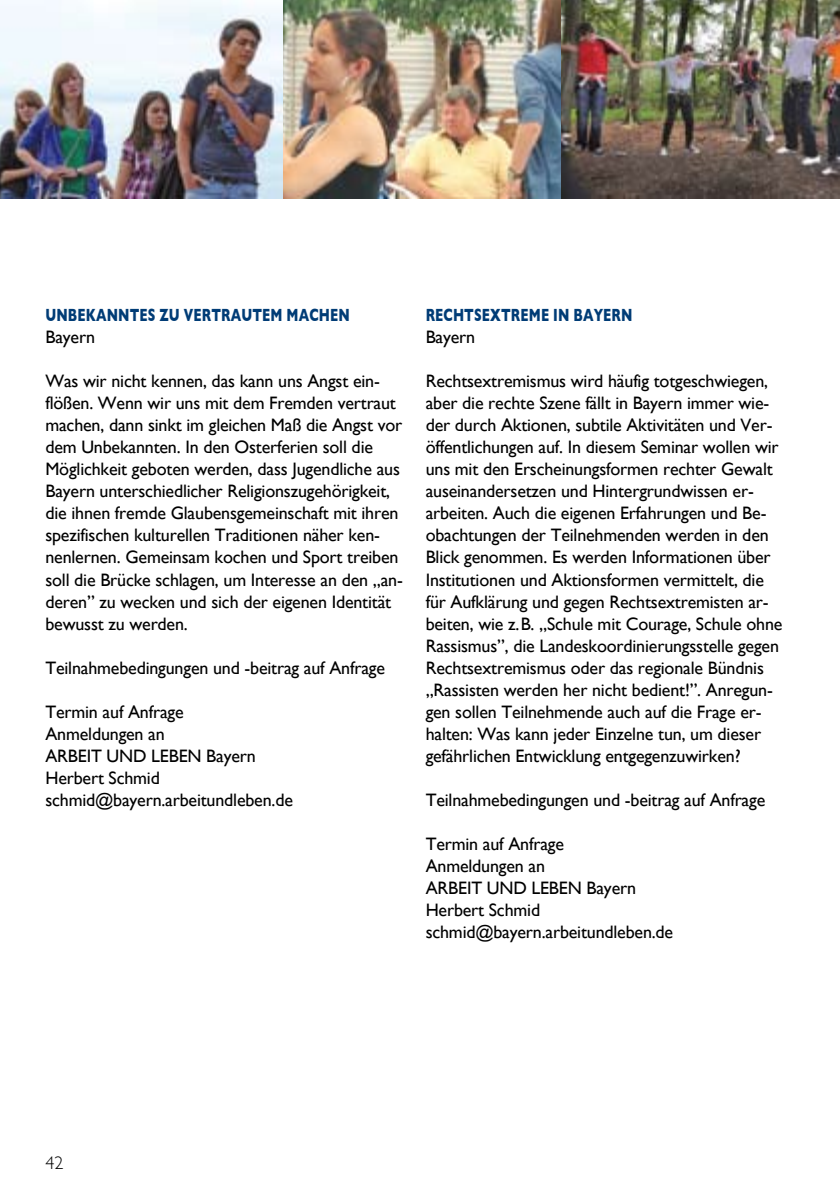
<style>
.page{position:relative;width:840px;height:1191px;background:#fff}
.page>*{position:absolute;margin:0;border:0;box-sizing:border-box;transform-origin:0 0}
.t1{font:18px/22px "Gill Sans";letter-spacing:-.01em;color:#000}
.t2{font:700 18px "Gill Sans";letter-spacing:.01em;color:#003c76;scale:.7 1}
.t3{font:300 18px "Gill Sans";color:#000}
</style>
<div class="page">
<img style="left:0;top:0;width:283px;height:198px">
<img style="left:283px;top:0;width:278px;height:198px">
<img style="left:561px;top:0;width:278px;height:198px">
<p class="t2" style="left:45px;top:305px;width:31px">UNBEKANNTES</p>
<p class="t2" style="left:159px;top:305px;width:64px">ZU VERTRAUTEM</p>
<p class="t2" style="left:286px;top:305px;width:16px">MACHEN</p>
<p class="t1" style="left:45px;top:326px;width:51px">Bayern</p>
<p class="t1" style="left:45px;top:370px;width:359px">Was wir nicht kennen, das kann uns Angst ein&shy;flößen. Wenn wir uns mit dem Fremden vertraut machen, dann sinkt im gleichen Maß die Angst vor dem Unbekannten. In den Osterferien soll die Möglichkeit geboten werden, dass Jugendliche aus Bayern unterschiedlicher Religionszugehörigkeit, die ihnen fremde Glaubensgemeinschaft mit ihren spezifischen kulturellen Traditionen näher ken&shy;nenlernen. Gemeinsam kochen und Sport treiben soll die Brücke schlagen, um Interesse an den „an&shy;deren” zu wecken und sich der eigenen Identität bewusst zu werden.</p>
<p class="t1" style="left:45px;top:656px;width:341px">Teilnahmebedingungen und -beitrag auf Anfrage</p>
<p class="t1" style="left:45px;top:700px;width:249px">Termin auf Anfrage<br>Anmeldungen an<br>ARBEIT UND LEBEN Bayern<br>Herbert Schmid schmid@bayern.arbeitundleben.de</p>
<p class="t2" style="left:425px;top:305px;width:28px">RECHTSE</p>
<p class="t2" style="left:490px;top:305px;width:30px">XTREME</p>
<p class="t2" style="left:553px;top:305px;width:86px">IN BAYERN</p>
<p class="t1" style="left:425px;top:326px;width:51px">Bayern</p>
<p class="t1" style="left:425px;top:370px;width:358px">Rechtsextremismus wird häufig totgeschwiegen, aber die rechte Szene fällt in Bayern immer wie&shy;der durch Aktionen, subtile Aktivitäten und Ver&shy;öffentlichungen auf. In diesem Seminar wollen wir uns mit den Erscheinungsformen rechter Gewalt auseinandersetzen und Hintergrundwissen er&shy;arbeiten. Auch die eigenen Erfahrungen und Be&shy;obachtungen der Teilnehmenden werden in den Blick genommen. Es werden Informationen über Institutionen und Aktionsformen vermittelt, die für Aufklärung und gegen Rechtsextremisten ar&shy;beiten, wie z.B. „Schule mit Courage, Schule ohne Rassismus”, die Landeskoordinierungsstelle gegen Rechtsextremismus oder das regionale Bündnis „Rassisten werden her nicht bedient!”. Anregun&shy;gen sollen Teilnehmende auch auf die Frage er&shy;halten: Was kann jeder Einzelne tun, um dieser gefährlichen Entwicklung entgegenzuwirken?</p>
<p class="t1" style="left:425px;top:788px;width:341px">Teilnahmebedingungen und -beitrag auf Anfrage</p>
<p class="t1" style="left:425px;top:832px;width:249px">Termin auf Anfrage<br>Anmeldungen an<br>ARBEIT UND LEBEN Bayern<br>Herbert Schmid schmid@bayern.arbeitundleben.de</p>
<p class="t3" style="left:45px;top:1153px;width:20px">42</p>
</div>
